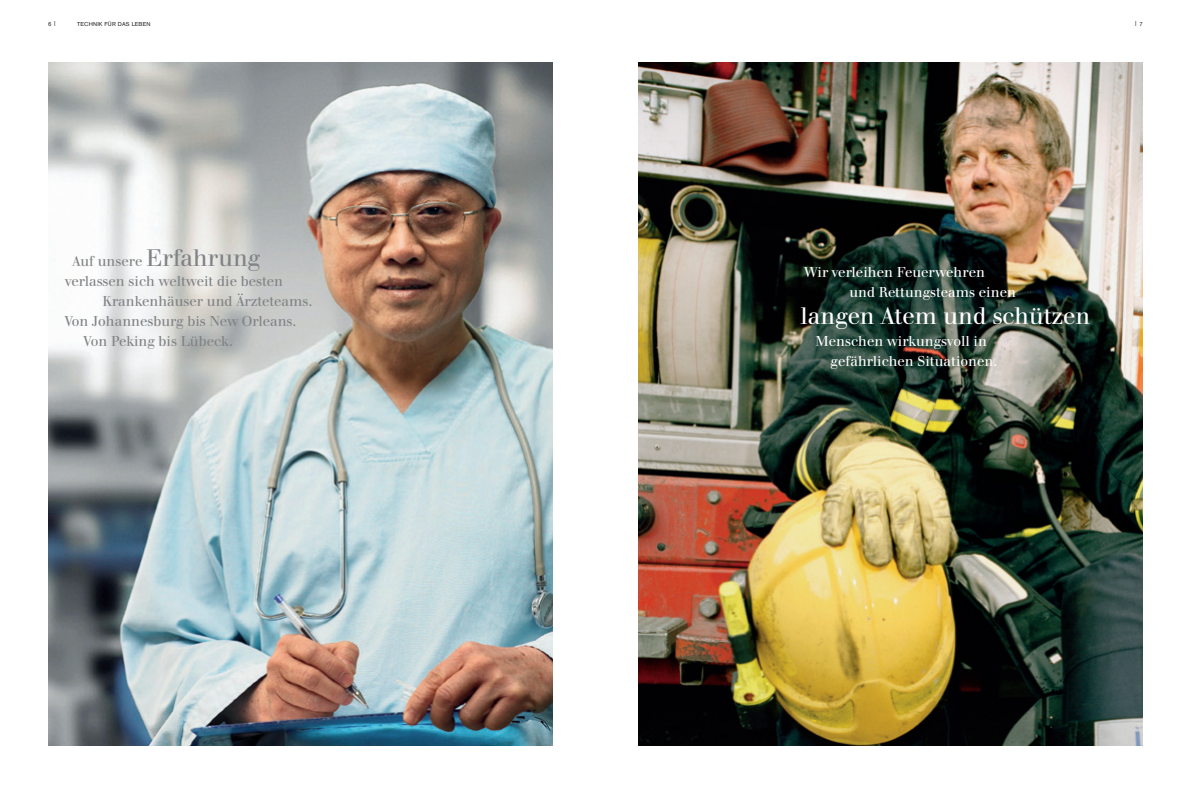
<style>
.page{position:relative;width:1191px;height:794px;background:#fff}
.page>*{position:absolute;margin:0;border:0;box-sizing:border-box;transform-origin:0 0}
.t1{font:25px "Draeger Walbaum";color:#fff}
.t2{font:15px "Draeger Walbaum";color:#808285}
.t3{font:15px/20px "Draeger Walbaum";color:#fff}
.t4{font:6px "Draeger San";letter-spacing:.025em;color:#231f20}
.t5{font:6px "Draeger San Tab";color:#231f20}
.s1{font-size:25px}
</style>
<div class="page">
<img style="left:48px;top:62px;width:505px;height:684px">
<img style="left:638px;top:62px;width:504px;height:684px">
<p class="t5" style="left:48px;top:20px;width:10px">6 |</p>
<p class="t4" style="left:77px;top:20px;width:75px">TECHNIK FÜR DAS LEBEN</p>
<p class="t5" style="left:1134px;top:20px;width:10px">| 7</p>
<p class="t2" style="left:73px;top:252px;width:189px">Auf unsere <span class="s1">Erfahrung</span></p>
<p class="t2" style="left:65px;top:272px;width:220px">verlassen sich weltweit die besten</p>
<p class="t2" style="left:103px;top:292px;width:211px">Krankenhäuser und Ärzteteams.</p>
<p class="t2" style="left:65px;top:312px;width:233px">Von Johannesburg bis New Orleans.</p>
<p class="t2" style="left:84px;top:332px;width:151px">Von Peking bis Lübeck.</p>
<p class="t3" style="left:849px;top:262px;width:168px;text-indent:-45px">Wir verleihen Feuerwehren<br>und Rettungsteams einen</p>
<h1 class="t1" style="left:800px;top:301px;width:291px">langen Atem und schützen</h1>
<p class="t3" style="left:830px;top:331px;width:168px;text-indent:-15px">Menschen wirkungsvoll in gefährlichen Situationen.</p>
</div>
